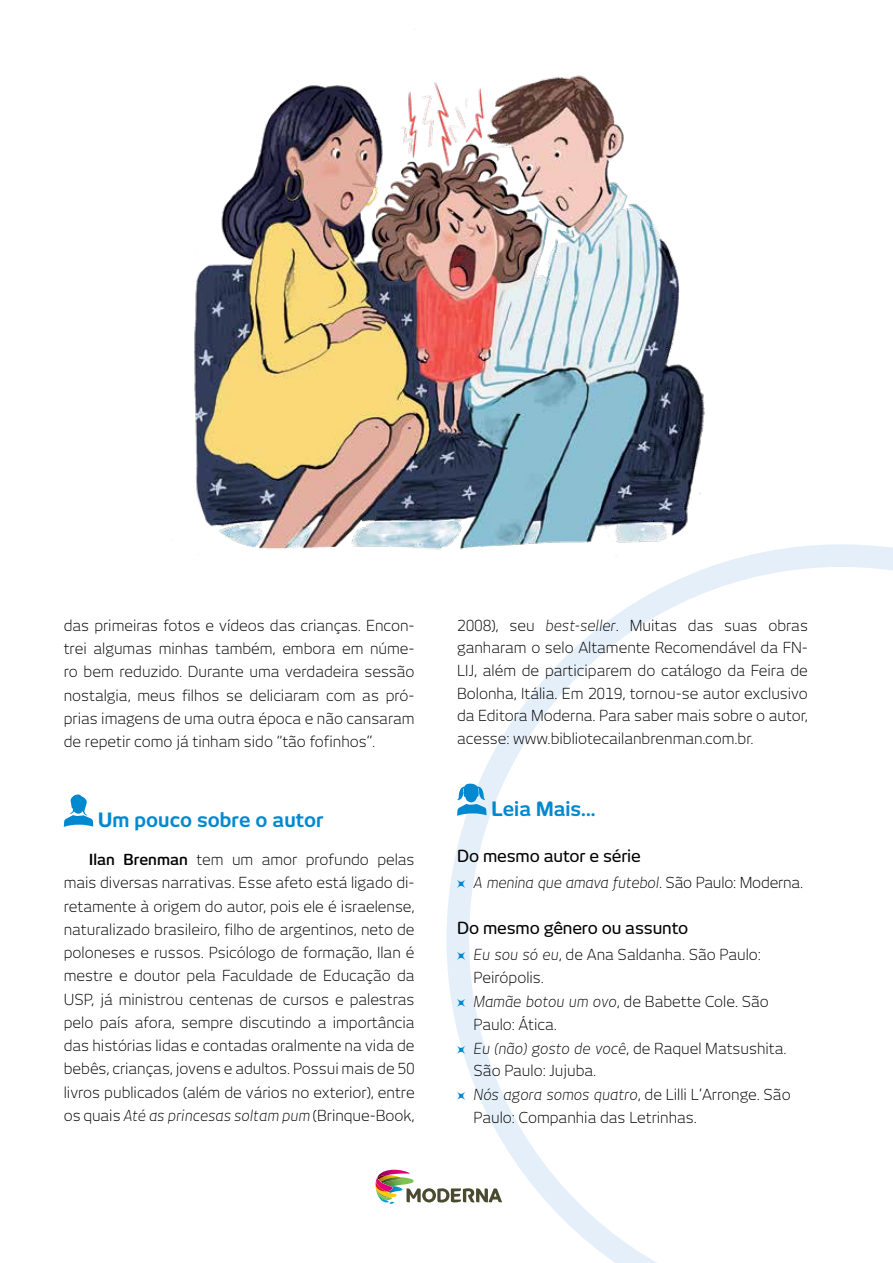
<style>
.page{position:relative;width:893px;height:1263px;background:#fff}
.page>*{position:absolute;margin:0;border:0;box-sizing:border-box;transform-origin:0 0}
.t1{font:700 19.5px "New June";color:#0089cf}
.t2{font:500 16.5px "New June";letter-spacing:-.01em;color:#000}
.t3{font:300 15px/23.2px "New June";color:#000;text-align:justify}
.t4{font:italic 300 15px "New June";letter-spacing:-.01em;color:#000}
.s1{font-weight:600}
.s2{font-style:italic}
.s3{font-family:"Geometric Astroid 01";font-weight:400;font-style:normal;font-size:8.25px;color:#0089cf}
.s4{font-style:normal}
.s5{font-family:"Geometric Astroid 01";font-weight:400;font-size:8.25px;color:#0089cf}
</style>
<div class="page">
<svg style="left:446px;top:544px;width:447px;height:719px"></svg>
<svg style="left:64px;top:794px;width:29px;height:33px"></svg>
<svg style="left:457px;top:783px;width:30px;height:33px"></svg>
<svg style="left:375px;top:1167px;width:127px;height:37px"></svg>
<img style="left:194px;top:75px;width:538px;height:484px">
<p class="t3" style="left:64px;top:613px;width:352px">das primeiras fotos e vídeos das crianças. Encon&shy;trei algumas minhas também, embora em núme&shy;ro bem reduzido. Durante uma verdadeira sessão nostalgia, meus filhos se deliciaram com as pró&shy;prias imagens de uma outra época e não cansaram de repetir como já tinham sido “tão fofinhos”.</p>
<h1 class="t1" style="left:98px;top:808px;width:227px">Um pouco sobre o autor</h1>
<p class="t3" style="left:64px;top:848px;width:352px;text-indent:26px"><span class="s1">Ilan Brenman</span> tem um amor profundo pelas mais diversas narrativas. Esse afeto está ligado di&shy;retamente à origem do autor, pois ele é israelense, naturalizado brasileiro, filho de argentinos, neto de poloneses e russos. Psicólogo de formação, Ilan é mestre e doutor pela Faculdade de Educação da USP, já ministrou centenas de cursos e palestras pelo país afora, sempre discutindo a importância das histórias lidas e contadas oralmente na vida de bebês, crianças, jovens e adultos. Possui mais de 50 livros publicados (além de vários no exterior), entre os quais <span class="s2">Até as princesas soltam pum</span> (Brinque-Book,</p>
<p class="t3" style="left:457px;top:614px;width:352px;line-height:22.6px">2008), seu <span class="s2">best-seller</span>. Muitas das suas obras ganharam o selo Altamente Recomendável da FN-LIJ, além de participarem do catálogo da Feira de Bolonha, Itália. Em 2019, tornou-se autor exclusivo da Editora Moderna. Para saber mais sobre o autor, acesse: www.bibliotecailanbrenman.com.br.</p>
<h1 class="t1" style="left:492px;top:797px;width:105px">Leia Mais...</h1>
<p class="t2" style="left:457px;top:847px;width:185px">Do mesmo autor e série</p>
<p class="t4" style="left:457px;top:874px;width:347px"><span class="s3">C</span> A menina que amava futebol<span class="s4">. São Paulo: Moderna.</span></p>
<p class="t2" style="left:457px;top:919px;width:233px">Do mesmo gênero ou assunto</p>
<p class="t3" style="left:457px;top:943px;width:305px"><span class="s5">C</span> <span class="s2">Eu sou só eu</span>, de Ana Saldanha. São Paulo:</p>
<p class="t3" style="left:474px;top:966px;width:72px">Peirópolis.</p>
<p class="t3" style="left:457px;top:990px;width:313px"><span class="s5">C</span> <span class="s2">Mamãe botou um ovo</span>, de Babette Cole. São</p>
<p class="t3" style="left:474px;top:1012px;width:85px">Paulo: Ática.</p>
<p class="t3" style="left:457px;top:1036px;width:331px"><span class="s5">C</span> <span class="s2">Eu (não) gosto de você</span>, de Raquel Matsushita.</p>
<p class="t3" style="left:474px;top:1059px;width:124px">São Paulo: Jujuba.</p>
<p class="t3" style="left:457px;top:1083px;width:335px"><span class="s5">C</span> <span class="s2">Nós agora somos quatro</span>, de Lilli L’Arronge. São</p>
<p class="t3" style="left:474px;top:1105px;width:225px">Paulo: Companhia das Letrinhas.</p>
</div>
